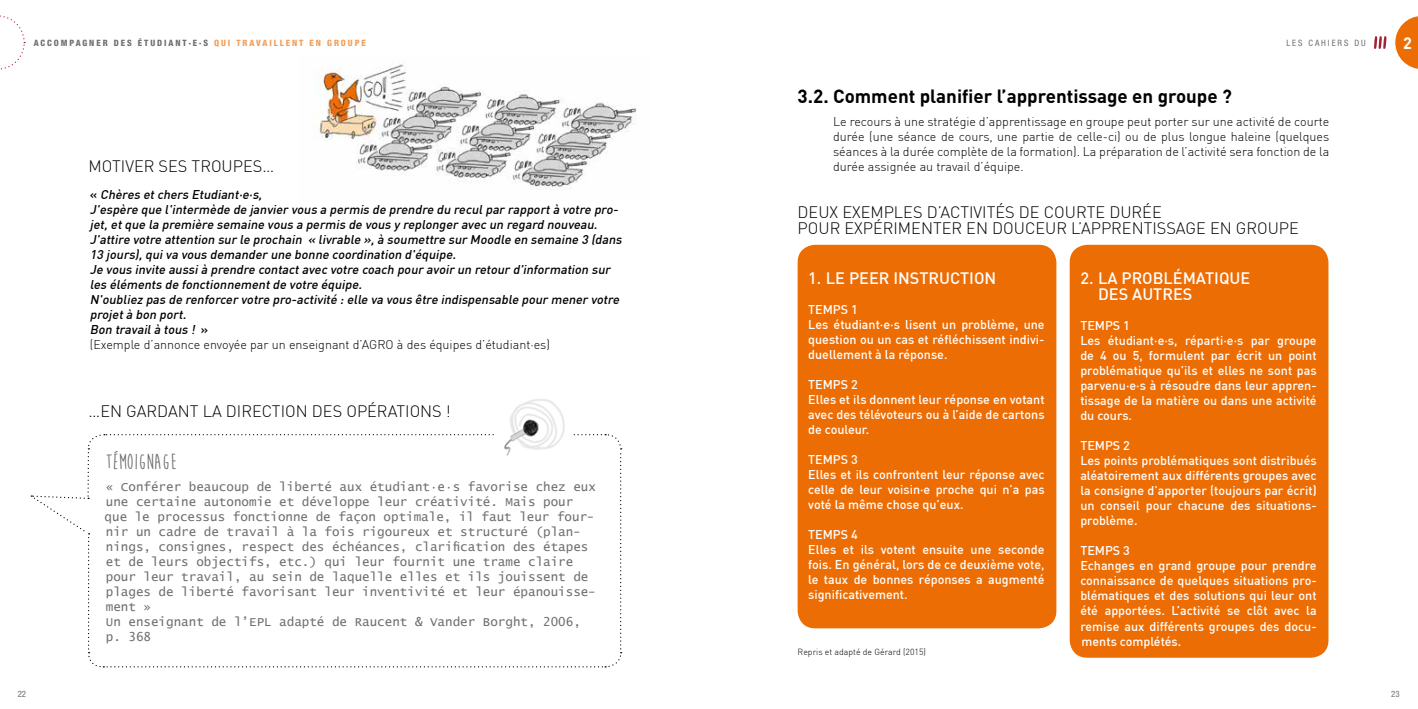
<style>
.page{position:relative;width:1418px;height:709px;background:#fff}
.page>*{position:absolute;margin:0;border:0;box-sizing:border-box;transform-origin:0 0}
.t1{font:700 22.5px "Moon Flower";color:#706f6f}
.t2{font:700 18.75px "DIN Pro";color:#000}
.t3{font:300 16.25px/16.2px "DIN Pro";color:#000}
.t4{font:500 16.25px/16.2px "DIN Pro";color:#fff}
.t5{font:700 16.25px "DIN Pro";color:#fff}
.t6{font:500 12.5px/15px "DIN Pro";color:#fff}
.t7{font:italic 500 12.5px/15px "DIN Pro";color:#000}
.t8{font:12.5px/15px "Lucida Console";color:#706f6f}
.t9{font:300 12.5px/15px "DIN Pro";color:#000;text-align:justify}
.t10{font:800 condensed 8.75px "Helvetica Neue LT Pro";letter-spacing:.22em;color:#706f6f}
.t11{font:300 8.75px "DIN Pro";color:#000}
.t12{font:condensed 8.75px "Helvetica Neue LT Pro";letter-spacing:.22em;color:#706f6f}
.s1{color:#f59d56}
.s2{font-style:normal}
.s3{font-weight:300;font-style:normal}
</style>
<div class="page">
<svg style="left:1374px;top:36px;width:12px;height:13px"></svg>
<svg style="left:1395px;top:16px;width:22px;height:53px"></svg>
<svg style="left:0;top:15px;width:25px;height:55px"></svg>
<img style="left:314px;top:62px;width:323px;height:128px">
<div style="left:797px;top:245px;width:259px;height:383px;background:#ed6d05;border-radius:18px"></div>
<svg style="left:31px;top:434px;width:591px;height:234px"></svg>
<div style="left:1069px;top:245px;width:259px;height:412px;background:#ed6d05;border-radius:18px"></div>
<img style="left:496px;top:399px;width:76px;height:61px">
<p class="t10" style="left:34px;top:37px;width:334px">ACCOMPAGNER DES ÉTUDIANT·E·S <span class="s1">QUI TRAVAILLENT EN GROUPE</span></p>
<p class="t12" style="left:1286px;top:37px;width:81px">LES CAHIERS DU</p>
<h3 class="t5" style="left:1402px;top:32px;width:10px">2</h3>
<h3 class="t3" style="left:89px;top:158px;width:187px">MOTIVER SES TROUPES…</h3>
<p class="t7" style="left:90px;top:187px;width:536px"><span class="s2">«</span> Chères etchers Etudiant·e·s,<br>J'espère que l'intermède de janvier vous a permis de prendre du reculpar rapportà votre pro&shy;jet,etque la première semaine vous a permis de vous y replonger avec un regard nouveau.<br>J'attire votre attention sur le prochain « livrable »,à soumettre sur Moodle en semaine 3 (dans 13 jours),quiva vous demander une bonne coordination d'équipe.<br>Je vous invite aussià prendre contactavec votre coach pour avoir un retour d'information sur les éléments de fonctionnementde votre équipe.<br>N'oubliez pas de renforcer votre pro-activité :elle va vous être indispensable pour mener votre projetà bon port.<br>Bon travailà tous ! <span class="s2">»<br></span><span class="s3">(Exemple d’annonce envoyée par un enseignant d’AGRO à des équipes d’étudiant·es)</span></p>
<h3 class="t3" style="left:89px;top:402px;width:364px">…EN GARDANT LA DIRECTION DES OPÉRATIONS !</h3>
<h1 class="t1" style="left:106px;top:450px;width:72px">TÉMOIGNAGE</h1>
<p class="t8" style="left:105px;top:480px;width:493px">« Conférer beaucoup de liberté aux étudiant·e·s favorise chez eux une certaine autonomie et développe leur créativité. Mais pour que le processus fonctionne de façon optimale, il faut leur four&shy;nir un cadre de travail à la fois rigoureux et structuré (plan&shy;nings, consignes, respect des échéances, clarification des étapes et de leurs objectifs, etc.) qui leur fournit une trame claire pour leur travail, au sein de laquelle elles et ils jouissent de plages de liberté favorisant leur inventivité et leur épanouisse&shy;ment »<br>Un enseignant de l’EPL adapté de Raucent &amp; Vander Borght, 2006, p. 368</p>
<h2 class="t2" style="left:797px;top:84px;width:436px">3.2. Comment planifier l’apprentissage en groupe ?</h2>
<p class="t9" style="left:833px;top:114px;width:498px">Le recours à une stratégie d’apprentissage en groupe peut porter sur une activité de courte durée (une séance de cours, une partie de celle-ci) ou de plus longue haleine (quelques séances à la durée complète de la formation). La préparation de l’activité sera fonction de la durée assignée au travail d’équipe.</p>
<h3 class="t3" style="left:797px;top:204px;width:503px">DEUX EXEMPLES D’ACTIVITÉS DE COURTE DURÉE<br>POUR EXPÉRIMENTER EN DOUCEUR L’APPRENTISSAGE EN GROUPE</h3>
<h3 class="t4" style="left:808px;top:270px;width:189px">1. LE PEER INSTRUCTION</h3>
<p class="t6" style="left:808px;top:302px;width:238px">TEMPS 1<br>Les étudiant·e·s lisent un problème, une question ou un cas et réfléchissent indivi&shy;duellement à la réponse.</p>
<p class="t6" style="left:808px;top:377px;width:238px">TEMPS 2<br>Elles et ils donnent leur réponse en votant avec des télévoteurs ou à l’aide de cartons de couleur.</p>
<p class="t6" style="left:808px;top:452px;width:238px">TEMPS 3<br>Elles et ils confrontent leur réponse avec celle de leur voisin·e proche qui n’a pas voté la même chose qu’eux.</p>
<p class="t6" style="left:808px;top:527px;width:238px">TEMPS 4<br>Elles et ils votent ensuite une seconde fois. En général, lors de ce deuxième vote, le taux de bonnes réponses a augmenté significativement.</p>
<h3 class="t4" style="left:1098px;top:270px;width:154px;text-indent:-18px">2. LA PROBLÉMATIQUE<br>DES AUTRES</h3>
<p class="t6" style="left:1080px;top:318px;width:238px">TEMPS 1<br>Les étudiant·e·s, réparti·e·s par groupe de 4 ou 5, formulent par écrit un point problématique qu’ils et elles ne sont pas parvenu·e·s à résoudre dans leur appren&shy;tissage de la matière ou dans une activité du cours.</p>
<p class="t6" style="left:1080px;top:438px;width:238px">TEMPS 2<br>Les points problématiques sont distribués aléatoirement aux différents groupes avec la consigne d’apporter (toujours par écrit) un conseil pour chacune des situations&shy;problème.</p>
<p class="t6" style="left:1080px;top:543px;width:238px">TEMPS 3<br>Echanges en grand groupe pour prendre connaissance de quelques situations pro&shy;blématiques et des solutions qui leur ont été apportées. L’activité se clôt avec la remise aux différents groupes des docu&shy;ments complétés.</p>
<p class="t11" style="left:797px;top:646px;width:130px">Repris et adapté de Gérard (2015)</p>
<p class="t12" style="left:18px;top:688px;width:10px">22</p>
<p class="t12" style="left:1391px;top:688px;width:10px">23</p>
</div>
